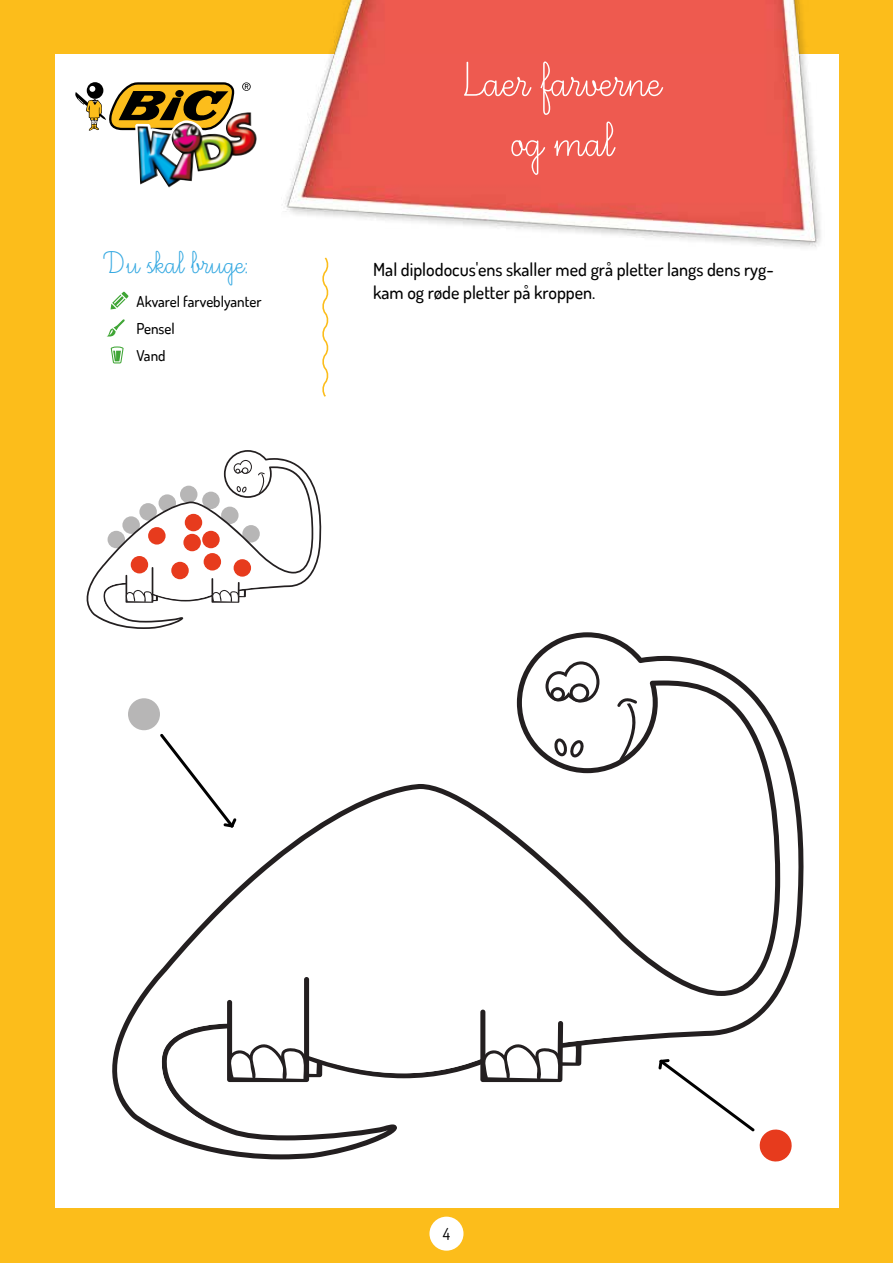
<style>
.page{position:relative;width:893px;height:1263px;background:#fcbd1b}
.page>*{position:absolute;margin:0;border:0;box-sizing:border-box;transform-origin:0 0}
.t1{font:60px/60px "Ecriture A Romain Orne";color:#fff;text-align:center}
.t2{font:39px "Ecriture A Romain Orne";color:#36a9e1}
.t3{font:500 18px/22.5px "Dosis";color:#000}
.t4{font:16.5px "Dosis";color:#000}
.t5{font:500 15px/27px "Dosis";color:#000}
</style>
<div class="page">
<div style="left:55px;top:55px;width:783px;height:1153px;background:#fff"></div>
<div style="left:429px;top:1216px;width:34px;height:35px;background:#fff;border-radius:50%"></div>
<img style="left:282px;top:0;width:543px;height:247px">
<svg style="left:75px;top:82px;width:176px;height:53px"></svg>
<img style="left:138px;top:112px;width:119px;height:76px">
<svg style="left:322px;top:257px;width:7px;height:140px"></svg>
<svg style="left:112px;top:632px;width:692px;height:527px"></svg>
<svg style="left:554px;top:738px;width:30px;height:19px"></svg>
<svg style="left:131px;top:976px;width:521px;height:147px"></svg>
<svg style="left:227px;top:977px;width:96px;height:105px"></svg>
<svg style="left:480px;top:993px;width:102px;height:89px"></svg>
<svg style="left:545px;top:661px;width:54px;height:41px"></svg>
<svg style="left:617px;top:695px;width:32px;height:69px"></svg>
<svg style="left:86px;top:450px;width:236px;height:179px"></svg>
<div style="left:185px;top:514px;width:17px;height:17px;background:#e73b1d;border-radius:50%"></div>
<div style="left:202px;top:531px;width:18px;height:17px;background:#e73b1d;border-radius:50%"></div>
<div style="left:183px;top:534px;width:18px;height:17px;background:#e73b1d;border-radius:50%"></div>
<div style="left:148px;top:527px;width:18px;height:17px;background:#e73b1d;border-radius:50%"></div>
<div style="left:171px;top:562px;width:18px;height:17px;background:#e73b1d;border-radius:50%"></div>
<div style="left:234px;top:559px;width:17px;height:18px;background:#e73b1d;border-radius:50%"></div>
<div style="left:128px;top:698px;width:32px;height:32px;background:#b7b6b6;border-radius:50%"></div>
<div style="left:204px;top:553px;width:17px;height:17px;background:#e73b1d;border-radius:50%"></div>
<div style="left:131px;top:556px;width:17px;height:17px;background:#e73b1d;border-radius:50%"></div>
<svg style="left:160px;top:734px;width:76px;height:94px"></svg>
<svg style="left:658px;top:1059px;width:135px;height:103px"></svg>
<svg style="left:107px;top:319px;width:18px;height:18px"></svg>
<svg style="left:111px;top:292px;width:18px;height:17px"></svg>
<svg style="left:111px;top:346px;width:13px;height:17px"></svg>
<h2 class="t2" style="left:105px;top:244px;width:146px">Du skal bruge:</h2>
<p class="t5" style="left:136px;top:288px;width:127px">Akvarel farveblyanter<br>Pensel<br>Vand</p>
<h1 class="t1" style="left:462px;top:53px;width:200px">Lær farverne og mal</h1>
<p class="t3" style="left:373px;top:258px;width:402px">Mal diplodocus'ens skaller med grå pletter langs dens ryg&shy;kam og røde pletter på kroppen.</p>
<p class="t4" style="left:443px;top:1223px;width:9px">4</p>
</div>
